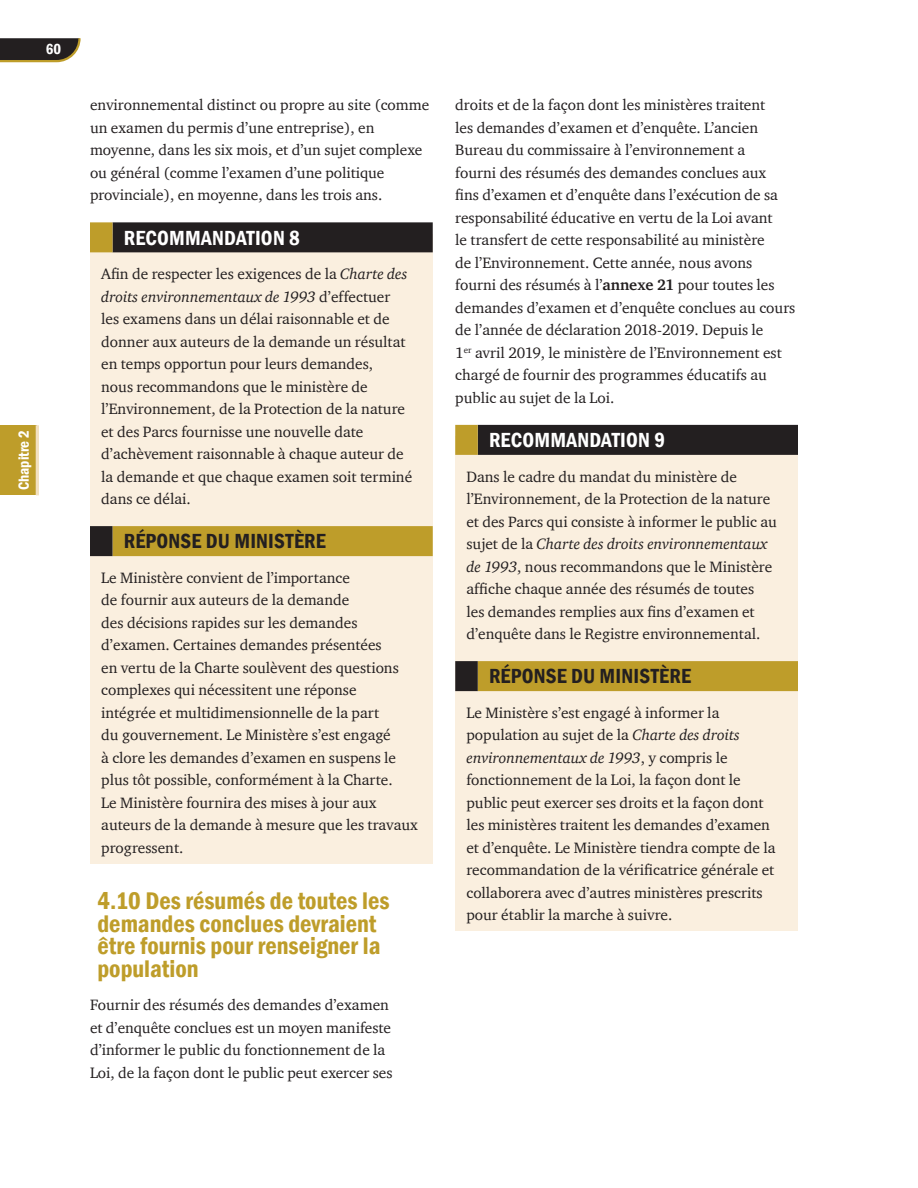
<style>
.page{position:relative;width:918px;height:1188px;background:#fff}
.page>*{position:absolute;margin:0;border:0;box-sizing:border-box;transform-origin:0 0}
.t1{font:600 condensed 24.75px/22.5px "Franklin Gothic";color:#be9d2a}
.t2{font:600 condensed 21px "Franklin Gothic";letter-spacing:.01em;color:#231f20}
.t3{font:600 condensed 21px "Franklin Gothic";letter-spacing:.01em;color:#fff}
.t4{font:15.3px/22.5px "Charter ITC";color:#231f20}
.t5{font:600 condensed 15px "Franklin Gothic";color:#fff}
.s1{font-style:italic}
.s2{font-weight:700}
</style>
<div class="page">
<svg style="left:0;top:38px;width:81px;height:25px"></svg>
<div style="left:0;top:425px;width:36px;height:70px;background:#be9d2a"></div>
<hr style="left:36px;top:425px;width:3px;height:70px;background:#f2e0c0">
<div style="left:455px;top:436px;width:343px;height:496px;background:#faefdf"></div>
<div style="left:90px;top:234px;width:343px;height:630px;background:#faefdf"></div>
<div style="left:112px;top:222px;width:321px;height:30px;background:#231f20"></div>
<div style="left:90px;top:222px;width:22px;height:30px;background:#be9d2a"></div>
<div style="left:112px;top:526px;width:321px;height:30px;background:#be9d2a"></div>
<div style="left:90px;top:526px;width:22px;height:30px;background:#231f20"></div>
<div style="left:478px;top:425px;width:320px;height:30px;background:#231f20"></div>
<div style="left:455px;top:425px;width:23px;height:30px;background:#be9d2a"></div>
<div style="left:478px;top:661px;width:320px;height:30px;background:#be9d2a"></div>
<div style="left:455px;top:661px;width:23px;height:30px;background:#231f20"></div>
<p class="t5" style="left:46px;top:39px;width:17px">60</p>
<p class="t5" style="left:14px;top:490px;width:61px;rotate:-90deg">Chapitre 2</p>
<p class="t4" style="left:90px;top:93px;width:341px">environnemental distinct ou propre au site (comme un examen du permis d’une entreprise), en moyenne, dans les six mois, et d’un sujet complexe ou général (comme l’examen d’une politique provinciale), en moyenne, dans les trois ans.</p>
<h2 class="t3" style="left:124px;top:223px;width:178px">RECOMMANDATION 8</h2>
<p class="t4" style="left:101px;top:262px;width:313px">Afin de respecter les exigences de la <span class="s1">Charte des droits environnementaux de 1993</span> d’effectuer<br>les examens dans un délai raisonnable et de donner aux auteurs de la demande un résultat en temps opportun pour leurs demandes,<br>nous recommandons que le ministère de l’Environnement, de la Protection de la nature et des Parcs fournisse une nouvelle date d’achèvement raisonnable à chaque auteur de la demande et que chaque examen soit terminé dans ce délai.</p>
<h2 class="t2" style="left:124px;top:527px;width:204px">RÉPONSE DU MINISTÈRE</h2>
<p class="t4" style="left:101px;top:566px;width:318px">Le Ministère convient de l’importance<br>de fournir aux auteurs de la demande<br>des décisions rapides sur les demandes d’examen. Certaines demandes présentées<br>en vertu de la Charte soulèvent des questions complexes qui nécessitent une réponse<br>intégrée et multidimensionnelle de la part<br>du gouvernement. Le Ministère s’est engagé<br>à clore les demandes d’examen en suspens le plus tôt possible, conformément à la Charte.<br>Le Ministère fournira des mises à jour aux auteurs de la demande à mesure que les travaux progressent.</p>
<h1 class="t1" style="left:98px;top:889px;width:294px">4.10 Des résumés de toutes les demandes conclues devraient être fournis pour renseigner la population</h1>
<p class="t4" style="left:90px;top:993px;width:304px">Fournir des résumés des demandes d’examen et d’enquête conclues est un moyen manifeste d’informer le public du fonctionnement de la Loi, de la façon dont le public peut exercer ses</p>
<p class="t4" style="left:455px;top:93px;width:342px">droits et de la façon dont les ministères traitent<br>les demandes d’examen et d’enquête. L’ancien Bureau du commissaire à l’environnement a<br>fourni des résumés des demandes conclues aux<br>fins d’examen et d’enquête dans l’exécution de sa responsabilité éducative en vertu de la Loi avant<br>le transfert de cette responsabilité au ministère<br>de l’Environnement. Cette année, nous avons fourni des résumés à l’<span class="s2">annexe 21</span> pour toutes les demandes d’examen et d’enquête conclues au cours de l’année de déclaration 2018-2019. Depuis le<br>1<sup>er</sup> avril 2019, le ministère de l’Environnement est chargé de fournir des programmes éducatifs au public au sujet de la Loi.</p>
<h2 class="t3" style="left:489px;top:426px;width:178px">RECOMMANDATION 9</h2>
<p class="t4" style="left:466px;top:465px;width:312px">Dans le cadre du mandat du ministère de l’Environnement, de la Protection de la nature et des Parcs qui consiste à informer le public au sujet de la <span class="s1">Charte des droits environnementaux de 1993</span>, nous recommandons que le Ministère affiche chaque année des résumés de toutes<br>les demandes remplies aux fins d’examen et d’enquête dans le Registre environnemental.</p>
<h2 class="t2" style="left:489px;top:662px;width:204px">RÉPONSE DU MINISTÈRE</h2>
<p class="t4" style="left:466px;top:701px;width:310px">Le Ministère s’est engagé à informer la population au sujet de la <span class="s1">Charte des droits environnementaux de 1993</span>, y compris le fonctionnement de la Loi, la façon dont le public peut exercer ses droits et la façon dont les ministères traitent les demandes d’examen et d’enquête. Le Ministère tiendra compte de la recommandation de la vérificatrice générale et collaborera avec d’autres ministères prescrits pour établir la marche à suivre.</p>
</div>
